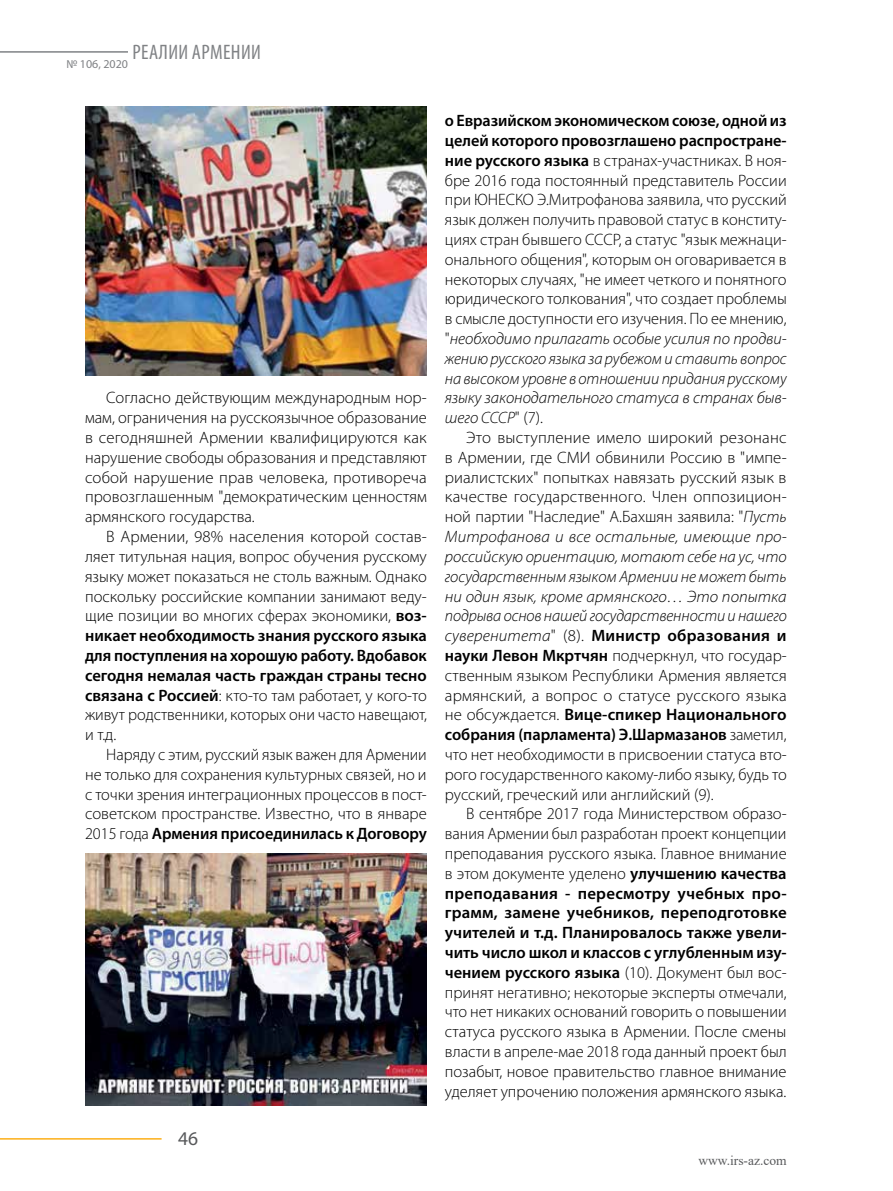
<style>
.page{position:relative;width:893px;height:1191px;background:#fff}
.page>*{position:absolute;margin:0;border:0;box-sizing:border-box;transform-origin:0 0}
.t1{font:condensed 21px "Myriad Pro";letter-spacing:.02em;color:#808285}
.t2{font:19.5px "Myriad Pro";color:#58595b}
.t3{font:300 16.5px/19.8px "Myriad Pro";color:#000;text-align:justify}
.t4{font:13.5px "Times New Roman";color:#58595b}
.s1{font-weight:600}
.s2{font-style:italic}
</style>
<div class="page">
<hr style="left:0;top:51px;width:128px;height:2px;background:#808285">
<hr style="left:0;top:1138px;width:162px;height:1px;background:#fcaf17">
<img style="left:85px;top:106px;width:342px;height:269px">
<img style="left:85px;top:854px;width:342px;height:252px">
<p class="t1" style="left:66px;top:39px;width:196px"><sub>№</sub> <sub>106,</sub> <sub>2020</sub> РЕАЛИИ АРМЕНИИ</p>
<p class="t3" style="left:85px;top:388px;width:343px;text-indent:21px">Согласно действующим международным нор&shy;мам, ограничения на русскоязычное образование в сегодняшней Армении квалифицируются как нарушение свободы образования и представляют собой нарушение прав человека, противореча провозглашенным "демократическим ценностям армянского государства.</p>
<p class="t3" style="left:85px;top:526px;width:343px;text-indent:21px">В Армении, 98% населения которой состав&shy;ляет титульная нация, вопрос обучения русскому языку может показаться не столь важным. Однако поскольку российские компании занимают веду&shy;щие позиции во многих сферах экономики, <span class="s1">воз&shy;никает необходимость знания русского языка для поступления на хорошую работу. Вдобавок сегодня немалая часть граждан страны тесно связана с Россией</span>: кто-то там работает, у кого-то живут родственники, которых они часто навещают, и т.д.</p>
<p class="t3" style="left:85px;top:744px;width:343px;text-indent:21px">Наряду с этим, русский язык важен для Армении не только для сохранения культурных связей, но и с точки зрения интеграционных процессов в пост&shy;советском пространстве. Известно, что в январе 2015 года <span class="s1">Армения присоединилась к Договору</span></p>
<p class="t2" style="left:178px;top:1126px;width:22px">46</p>
<p class="t3" style="left:445px;top:111px;width:343px"><span class="s1">о Евразийском экономическом союзе, одной из целей которого провозглашено распростране&shy;ние русского языка</span> в странах-участниках. В ноя&shy;бре 2016 года постоянный представитель России при ЮНЕСКО Э.Митрофанова заявила, что русский язык должен получить правовой статус в конститу&shy;циях стран бывшего СССР, а статус "язык межнаци&shy;онального общения", которым он оговаривается в некоторых случаях, "не имеет четкого и понятного юридического толкования", что создает проблемы в смысле доступности его изучения. По ее мнению, "<span class="s2">необходимо прилагать особые усилия по продви&shy;жению русского языка за рубежом и ставить вопрос на высоком уровне в отношении придания русскому языку законодательного статуса в странах быв&shy;шего СССР</span>" (7).</p>
<p class="t3" style="left:445px;top:427px;width:343px;text-indent:21px">Это выступление имело широкий резонанс в Армении, где СМИ обвинили Россию в "импе&shy;риалистских" попытках навязать русский язык в качестве государственного. Член оппозицион&shy;ной партии "Наследие" А.Бахшян заявила: "<span class="s2">Пусть Митрофанова и все остальные, имеющие про&shy;российскую ориентацию, мотают себе на ус, что государственным языком Армении не может быть ни один язык, кроме армянского… Это попытка подрыва основ нашей государственности и нашего суверенитета</span>" (8). <span class="s1">Министр образования и науки Левон Мкртчян</span> подчеркнул, что государ&shy;ственным языком Республики Армения является армянский, а вопрос о статусе русского языка не обсуждается. <span class="s1">Вице-спикер Национального собрания (парламента) Э.Шармазанов</span> заметил, что нет необходимости в присвоении статуса вто&shy;рого государственного какому-либо языку, будь то русский, греческий или английский (9).</p>
<p class="t3" style="left:445px;top:804px;width:344px;text-indent:21px">В сентябре 2017 года Министерством образо&shy;вания Армении был разработан проект концепции преподавания русского языка. Главное внимание в этом документе уделено <span class="s1">улучшению качества преподавания - пересмотру учебных про&shy;грамм, замене учебников, переподготовке учителей и т.д. Планировалось также увели&shy;чить число школ и классов с углубленным изу&shy;чением русского языка</span> (10). Документ был вос&shy;принят негативно; некоторые эксперты отмечали, что нет никаких оснований говорить о повышении статуса русского языка в Армении. После смены власти в апреле-мае 2018 года данный проект был позабыт, новое правительство главное внимание уделяет упрочению положения армянского языка.</p>
<p class="t4" style="left:698px;top:1150px;width:90px">www.irs-az.com</p>
</div>
